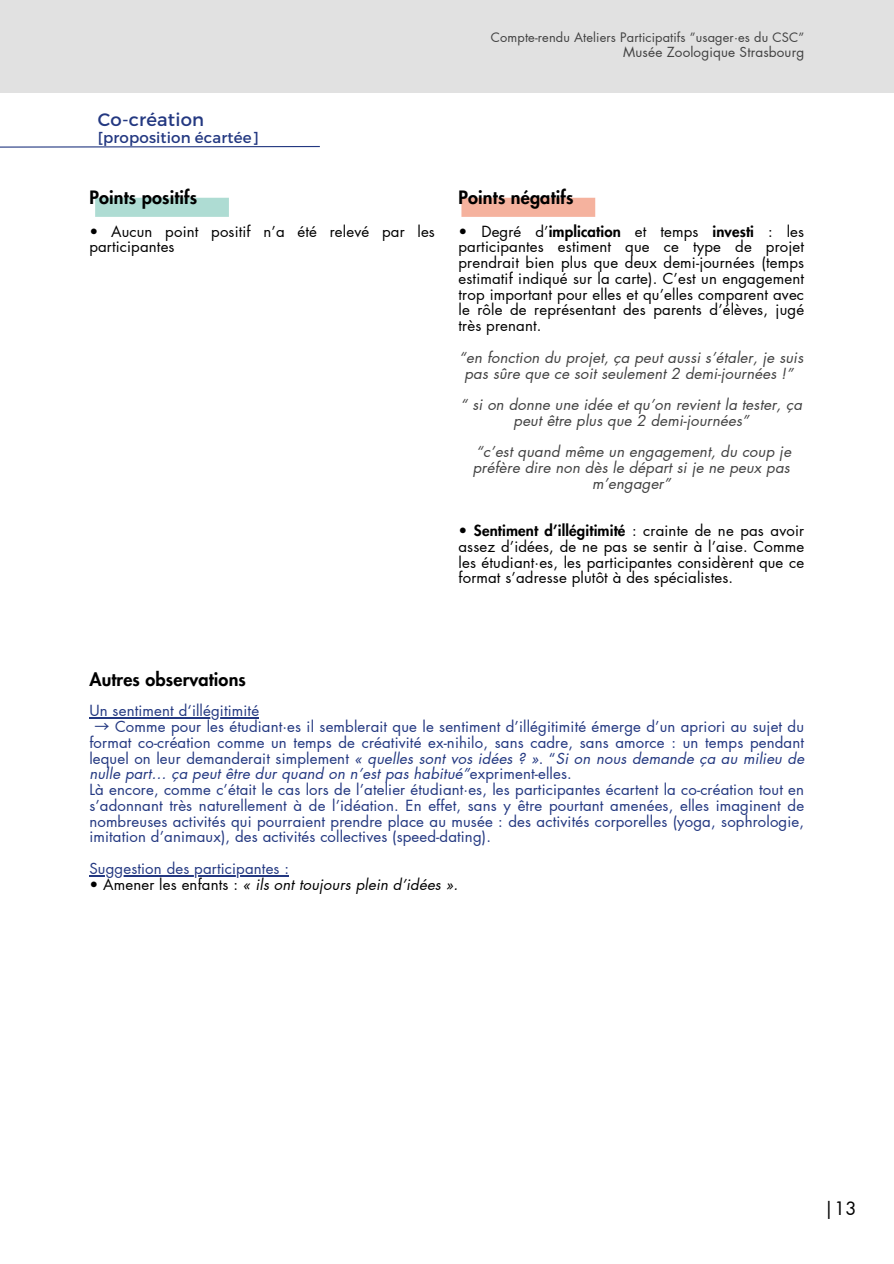
<style>
.page{position:relative;width:894px;height:1264px;background:#fff}
.page>*{position:absolute;margin:0;border:0;box-sizing:border-box;transform-origin:0 0}
.t1{font:18.15px "Futura LT Pro";color:#000}
.t2{font:800 18px "Futura LT Pro";letter-spacing:.01em;color:#000}
.t3{font:18px "Montserrat";letter-spacing:.01em;color:#233881}
.t4{font:15px/15.8px "Futura LT Pro";letter-spacing:.01em;color:#233881}
.t5{font:15px/15.8px "Futura LT Pro";letter-spacing:.01em;color:#000;text-align:justify}
.t6{font:italic 15px/15.8px "Futura LT Pro";letter-spacing:.01em;color:#424242;text-align:center}
.t7{font:italic 15px "Futura LT Pro";letter-spacing:.01em;color:#000}
.t8{font:15px "Montserrat";letter-spacing:.01em;color:#233881}
.t9{font:13.5px "Futura LT Pro";letter-spacing:.01em;color:#424242}
.t10{font:12.75px "Futura LT Pro";letter-spacing:.01em;color:#424242}
.s1{font-weight:800}
.s2{font-family:"Noto Sans CJ Ksc"}
.s3{font-style:italic}
.s4{font-style:normal}
</style>
<div class="page">
<div style="left:0;top:0;width:893px;height:92px;background:#e1e1e1"></div>
<hr style="left:89px;top:717px;width:170px;height:1px;background:#233881">
<hr style="left:89px;top:875px;width:200px;height:1px;background:#233881">
<div style="left:95px;top:198px;width:134px;height:19px;background:#aedcd3"></div>
<div style="left:461px;top:198px;width:134px;height:19px;background:#f5b29e"></div>
<svg style="left:0;top:146px;width:320px;height:2px"></svg>
<p class="t3" style="left:98px;top:108px;width:108px">Co-création</p>
<p class="t8" style="left:98px;top:128px;width:162px">[proposition écartée]</p>
<h1 class="t2" style="left:89px;top:189px;width:109px">Points positifs</h1>
<h3 class="t5" style="left:89px;top:224px;width:347px">• Aucun point positif n’a été relevé par les participantes</h3>
<p class="t10" style="left:491px;top:31px;width:315px">Compte-rendu Ateliers Participatifs ”usager·es du CSC”</p>
<h3 class="t9" style="left:623px;top:46px;width:182px">Musée Zoologique Strasbourg</h3>
<h3 class="t2" style="left:458px;top:189px;width:116px">Points négatifs</h3>
<h3 class="t5" style="left:458px;top:224px;width:347px">• Degré d’<span class="s1">implication</span> et temps <span class="s1">investi</span> : les participantes estiment que ce type de projet prendrait bien plus que deux demi-journées (temps estimatif indiqué sur la carte). C’est un engagement trop important pour elles et qu’elles comparent avec le rôle de représentant des parents d’élèves, jugé très prenant.</h3>
<h3 class="t6" style="left:459px;top:350px;width:345px">“en fonction du projet, ça peut aussi s’étaler, je suis pas sûre que ce soit seulement 2 demi-journées !”</h3>
<h3 class="t6" style="left:460px;top:397px;width:343px">“ si on donne une idée et qu’on revient la tester, ça peut être plus que 2 demi-journées”</h3>
<p class="t6" style="left:472px;top:444px;width:320px">“c’est quand même un engagement, du coup je préfère dire non dès le départ si je ne peux pas m’engager”</p>
<h1 class="t5" style="left:458px;top:523px;width:347px">• <span class="s1">Sentiment d’illégitimité</span> : crainte de ne pas avoir assez d’idées, de ne pas se sentir à l’aise. Comme les étudiant·es, les participantes considèrent que ce format s’adresse plutôt à des spécialistes.</h1>
<h3 class="t2" style="left:89px;top:671px;width:158px">Autres observations</h3>
<p class="t4" style="left:89px;top:703px;width:171px">Un sentiment d‘illégitimité</p>
<p class="t4" style="left:89px;top:719px;width:716px;text-indent:5px"><span class="s2">→</span> Comme pour les étudiant·es il semblerait que le sentiment d’illégitimité émerge d’un apriori au sujet du format co-création comme un temps de créativité ex-nihilo, sans cadre, sans amorce : un temps pendant lequel on leur demanderait simplement <span class="s3">« quelles sont vos idées ? »</span>. “<span class="s3">Si on nous demande ça au milieu de nulle part… ça peut être dur quand on n’est pas habitué”</span>expriment-elles.<br>Là encore, comme c’était le cas lors de l’atelier étudiant·es, les participantes écartent la co-création tout en s’adonnant très naturellement à de l’idéation. En effet, sans y être pourtant amenées, elles imaginent de nombreuses activités qui pourraient prendre place au musée : des activités corporelles (yoga, sophrologie, imitation d’animaux), des activités collectives (speed-dating).</p>
<h1 class="t4" style="left:89px;top:861px;width:201px">Suggestion des participantes :</h1>
<h1 class="t7" style="left:89px;top:877px;width:370px"><span class="s4">• Amener les enfants :</span> « ils ont toujours plein d’idées ».</h1>
<h3 class="t1" style="left:823px;top:1200px;width:34px">|13</h3>
</div>
